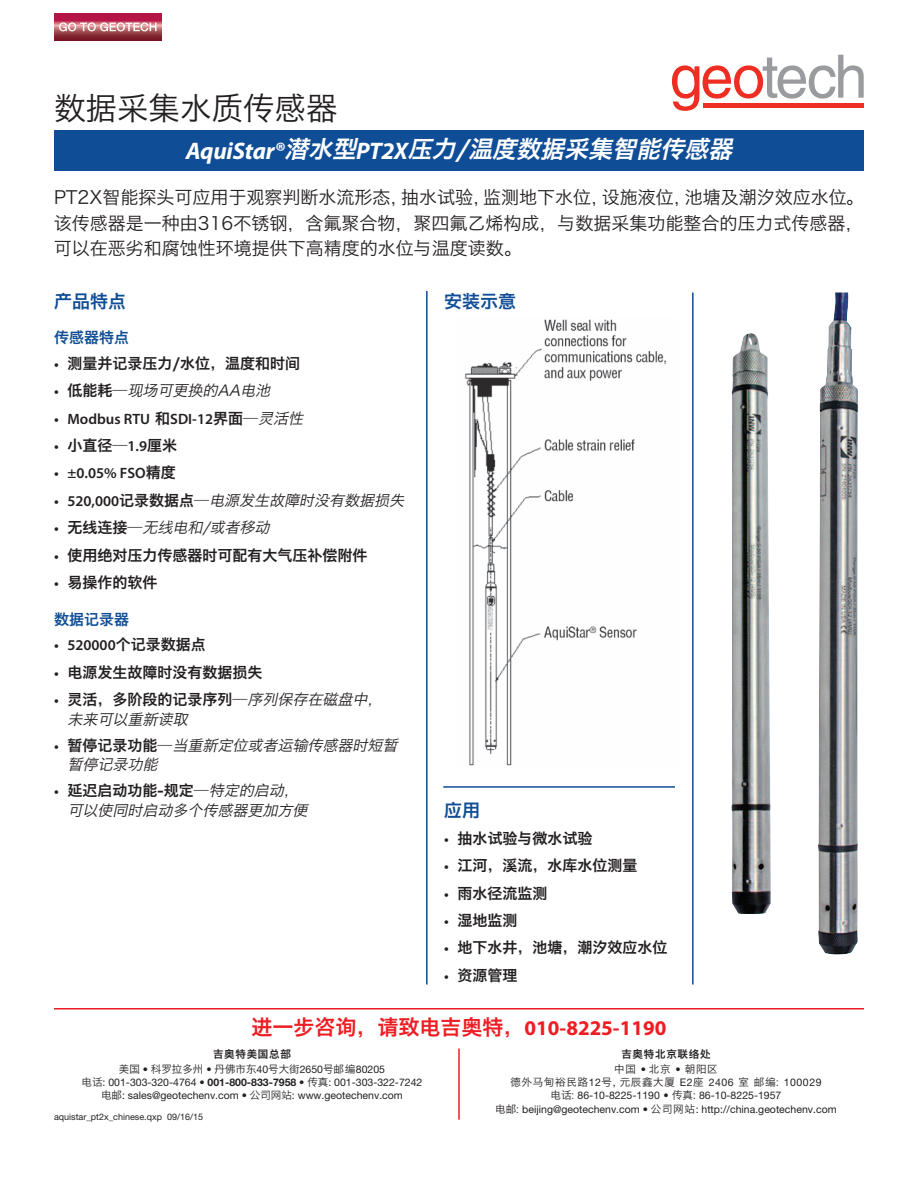
<style>
.page{position:relative;width:918px;height:1188px;background:#fff}
.page>*{position:absolute;margin:0;border:0;box-sizing:border-box;transform-origin:0 0}
.t1{font:31.5px "Hiragino Sans GB W3";color:#231f20}
.t2{font:italic 24px "Hiragino Sans GB W6";color:#fff}
.t3{font:21px "Hiragino Sans GB W6";color:#ee1d23}
.t4{font:18px/25.5px "Hiragino Sans GB W3";color:#231f20;text-align:justify}
.t5{font:18px "Hiragino Sans GB W6";color:#0f4d96}
.t6{font:15px "Hiragino Sans GB W6";color:#231f20}
.t7{font:italic 15px/20px "Hiragino Sans GB W3";color:#231f20}
.t8{font:600 15px "Myriad Pro";color:#231f20}
.t9{font:15px "Hiragino Sans GB W6";color:#0f4d96}
.t10{font:10.5px/13.4px "Helvetica Neue";color:#231f20;text-align:center}
.t11{font:10.5px/13.4px "Hiragino Sans GB W3";letter-spacing:.065em;color:#231f20;text-align:center}
.t12{font:10.5px "Hiragino Sans GB W3";color:#231f20}
.t13{font:10.5px "Hiragino Sans GB W6";letter-spacing:.07em;color:#231f20}
.t14{font:9px "Helvetica Neue";color:#231f20}
.s1{font-family:"Myriad Pro";font-weight:700}
.s2{font-family:"Myriad Pro";font-weight:600}
.s3{font-family:"Myriad Pro";font-weight:600;font-style:normal}
.s4{font-family:"Hiragino Sans GB W6";font-style:normal}
.s5{font-family:"Hiragino Sans GB W6";font-weight:400}
.s6{font-family:"Hiragino Sans GB W3";font-weight:400;font-style:italic}
.s7{font-family:"Hiragino Sans GB W3";font-style:italic}
.s8{font-family:"Helvetica Neue"}
.s9{font-family:"Hiragino Sans GB W3"}
.s10{font-weight:700}
</style>
<div class="page">
<svg style="left:672px;top:55px;width:192px;height:56px"></svg>
<div style="left:703px;top:103px;width:161px;height:5px;background:#ee2e22"></div>
<div style="left:54px;top:130px;width:810px;height:41px;background:#0f4d96"></div>
<hr style="left:426px;top:291px;width:2px;height:694px;background:#0f4d96">
<hr style="left:443px;top:786px;width:232px;height:2px;background:#0f4d96">
<svg style="left:54px;top:14px;width:108px;height:26px"></svg>
<svg style="left:59px;top:22px;width:98px;height:9px"></svg>
<hr style="left:54px;top:1008px;width:810px;height:2px;background:#ee1d23">
<hr style="left:458px;top:1049px;width:2px;height:71px;background:#ee1d23">
<img style="left:818px;top:292px;width:40px;height:663px">
<hr style="left:692px;top:292px;width:2px;height:693px;background:#0f4d96">
<img style="left:465px;top:319px;width:201px;height:447px">
<img style="left:731px;top:333px;width:40px;height:581px">
<h1 class="t1" style="left:54px;top:88px;width:285px">数据采集水质传感器</h1>
<h2 class="t2" style="left:186px;top:134px;width:554px"><span class="s1">A q u i S t a r ®</span> 潜水型<span class="s1">P T2 X</span> 压力/温度数据采集智能传感器</h2>
<h3 class="t4" style="left:54px;top:184px;width:811px">PT2X智能探头可应用于观察判断水流形态，抽水试验，监测地下水位，设施液位，池塘及潮汐效应水位。该传感器是一种由316不锈钢，含氟聚合物，聚四氟乙烯构成，与数据采集功能整合的压力式传感器，可以在恶劣和腐蚀性环境提供下高精度的水位与温度读数。</h3>
<h3 class="t5" style="left:54px;top:290px;width:73px">产品特点</h3>
<h3 class="t9" style="left:54px;top:328px;width:76px">传感器特点</h3>
<h3 class="t6" style="left:54px;top:353px;width:248px"><span class="s2">•</span> 测量并记录压力/水位，温度和时间</h3>
<h3 class="t7" style="left:54px;top:380px;width:221px"><span class="s3">•</span> <span class="s4">低能耗 —</span> 现场可更换的AA电池</h3>
<h3 class="t8" style="left:54px;top:413px;width:254px">• Modbus RTU <span class="s5">和</span>SDI-12<span class="s5">界面—</span><span class="s6">灵活性</span></h3>
<h3 class="t6" style="left:54px;top:436px;width:125px"><span class="s2">•</span> 小直径—<span class="s2">1.9</span>厘米</h3>
<h3 class="t8" style="left:54px;top:468px;width:123px">• ±0.05% FSO<span class="s5">精度</span></h3>
<h3 class="t7" style="left:54px;top:490px;width:356px"><span class="s3">• 520,000</span><span class="s4">记录数据点—</span>电源发生故障时没有数据损失</h3>
<h3 class="t7" style="left:54px;top:517px;width:221px"><span class="s3">•</span> <span class="s4">无线连接 —</span> 无线电和/或者移动</h3>
<h3 class="t6" style="left:54px;top:545px;width:315px"><span class="s2">•</span> 使用绝对压力传感器时可配有大气压补偿附件</h3>
<h3 class="t6" style="left:54px;top:573px;width:105px"><span class="s2">•</span> 易操作的软件</h3>
<h3 class="t9" style="left:54px;top:609px;width:76px">数据记录器</h3>
<h3 class="t8" style="left:54px;top:640px;width:153px">• 520000<span class="s5">个记录数据点</span></h3>
<h3 class="t6" style="left:54px;top:662px;width:210px"><span class="s2">•</span> 电源发生故障时没有数据损失</h3>
<h3 class="t6" style="left:54px;top:690px;width:334px"><span class="s2">•</span> 灵活，多阶段的记录序列—<span class="s7">序列保存在磁盘中，</span></h3>
<h3 class="t7" style="left:67px;top:709px;width:125px">未来可以重新读取</h3>
<h3 class="t7" style="left:68px;top:735px;width:335px;text-indent:-14px"><span class="s3">•</span> <span class="s4">暂停记录功能 —</span> 当重新定位或者运输传感器时短暂暂停记录功能</h3>
<h3 class="t6" style="left:54px;top:781px;width:250px"><span class="s2">•</span> 延迟启动功能-规定—<span class="s7">特定的启动，</span></h3>
<h3 class="t7" style="left:67px;top:800px;width:245px">可以使同时启动多个传感器更加方便</h3>
<h3 class="t5" style="left:444px;top:290px;width:73px">安装示意</h3>
<h3 class="t5" style="left:444px;top:799px;width:37px">应用</h3>
<h3 class="t6" style="left:444px;top:828px;width:150px"><span class="s2">•</span> 抽水试验与微水试验</h3>
<h3 class="t6" style="left:444px;top:856px;width:195px"><span class="s2">•</span> 江河，溪流，水库水位测量</h3>
<h3 class="t6" style="left:444px;top:883px;width:105px"><span class="s2">•</span> 雨水径流监测</h3>
<h3 class="t6" style="left:444px;top:911px;width:75px"><span class="s2">•</span> 湿地监测</h3>
<h3 class="t6" style="left:444px;top:938px;width:225px"><span class="s2">•</span> 地下水井，池塘，潮汐效应水位</h3>
<h3 class="t6" style="left:444px;top:965px;width:75px"><span class="s2">•</span> 资源管理</h3>
<h3 class="t3" style="left:252px;top:1014px;width:416px">进一步咨询，请致电吉奥特，<span class="s1">010-8225-1190</span></h3>
<p class="t13" style="left:213px;top:1047px;width:79px">吉奥特美国总部</p>
<p class="t12" style="left:119px;top:1062px;width:268px">美国 <span class="s8">•</span> 科罗拉多州 <span class="s8">•</span> 丹佛市东<span class="s8">40</span>号大街<span class="s8">2650</span>号邮编<span class="s8">80205</span></p>
<p class="t10" style="left:82px;top:1077px;width:342px"><span class="s9">电话</span>: 001-303-320-4764 • <span class="s10">001-800-833-7958</span> • <span class="s9">传真</span>: 001-303-322-7242<span class="s9">电邮</span>: sales@geotechenv.com • <span class="s9">公司网站</span>: www.geotechenv.com</p>
<p class="t14" style="left:54px;top:1114px;width:151px">aquistar_pt2x_chinese.qxp 09/16/15</p>
<p class="t13" style="left:621px;top:1047px;width:91px">吉奥特北京联络处</p>
<p class="t11" style="left:510px;top:1062px;width:313px">中国 <span class="s8">•</span>北京 <span class="s8">•</span> 朝阳区<br>德外马甸裕民路<span class="s8">12</span>号<span class="s8">,</span> 元辰鑫大厦 <span class="s8">E2</span>座 <span class="s8">2406</span> 室邮编: <span class="s8">100029</span></p>
<p class="t10" style="left:495px;top:1090px;width:343px"><span class="s9">电话:</span> 86-10-8225-1190 • <span class="s9">传真:</span> 86-10-8225-1957<br><span class="s9">电邮:</span> beijing@geotechenv.com • <span class="s9">公司网站</span>: http://china.geotechenv.com</p>
</div>
